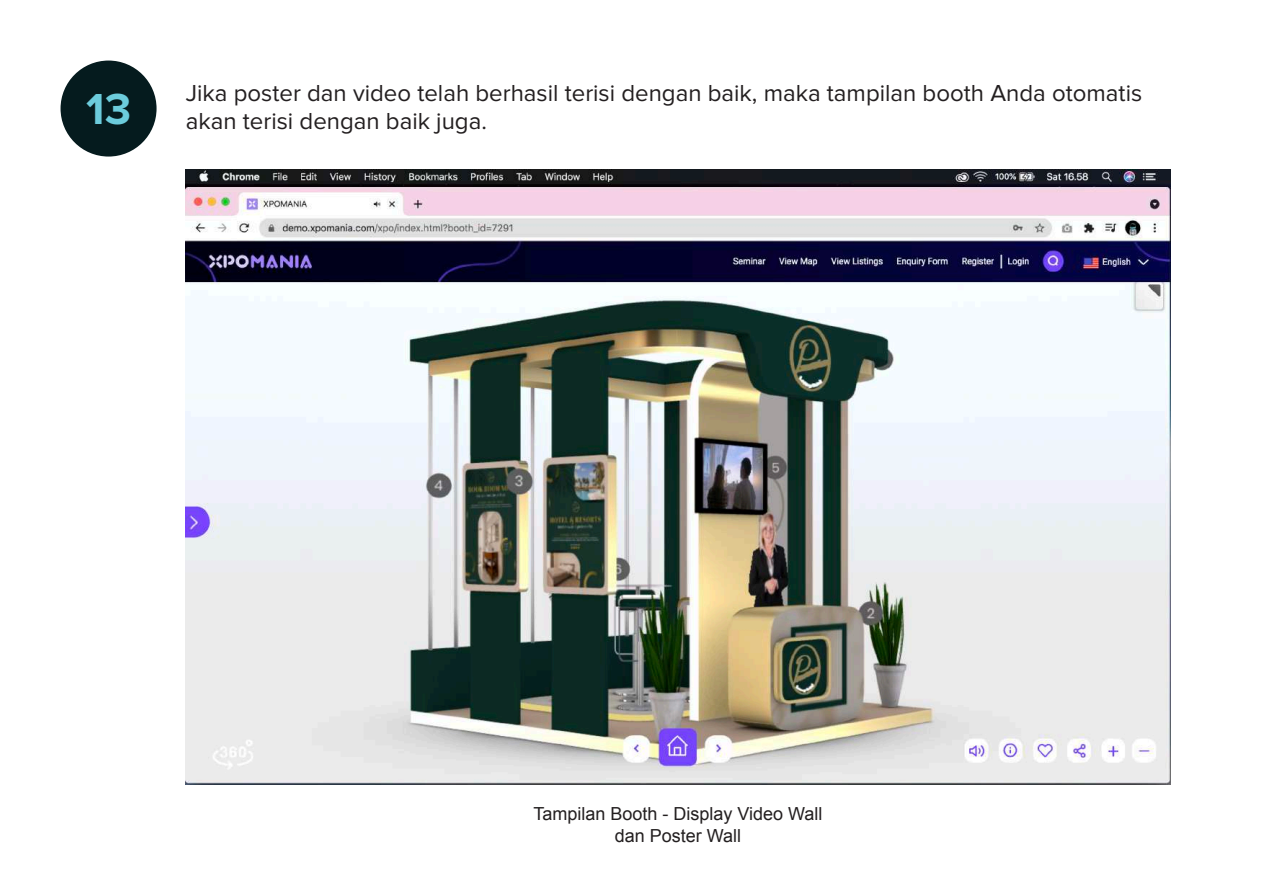
<style>
.page{position:relative;width:1263px;height:893px;background:#fff}
.page>*{position:absolute;margin:0;border:0;box-sizing:border-box;transform-origin:0 0}
.t1{font:700 45px "Proxima Nova";color:#6cccdc}
.t2{font:24px/28.8px "Proxima Nova";color:#231f20}
.t3{font:18px/21.6px "Arial";color:#231f20;text-align:center}
</style>
<div class="page">
<div style="left:61px;top:61px;width:96px;height:96px;background:#051b1e;border-radius:50%"></div>
<img style="left:185px;top:169px;width:985px;height:616px">
<h1 class="t1" style="left:86px;top:83px;width:46px">13</h1>
<p class="t2" style="left:186px;top:78px;width:958px">Jika poster dan video telah berhasil terisi dengan baik, maka tampilan booth Anda otomatis akan terisi dengan baik juga.</p>
<p class="t3" style="left:533px;top:803px;width:291px">Tampilan Booth - Display Video Wall dan Poster Wall</p>
</div>
